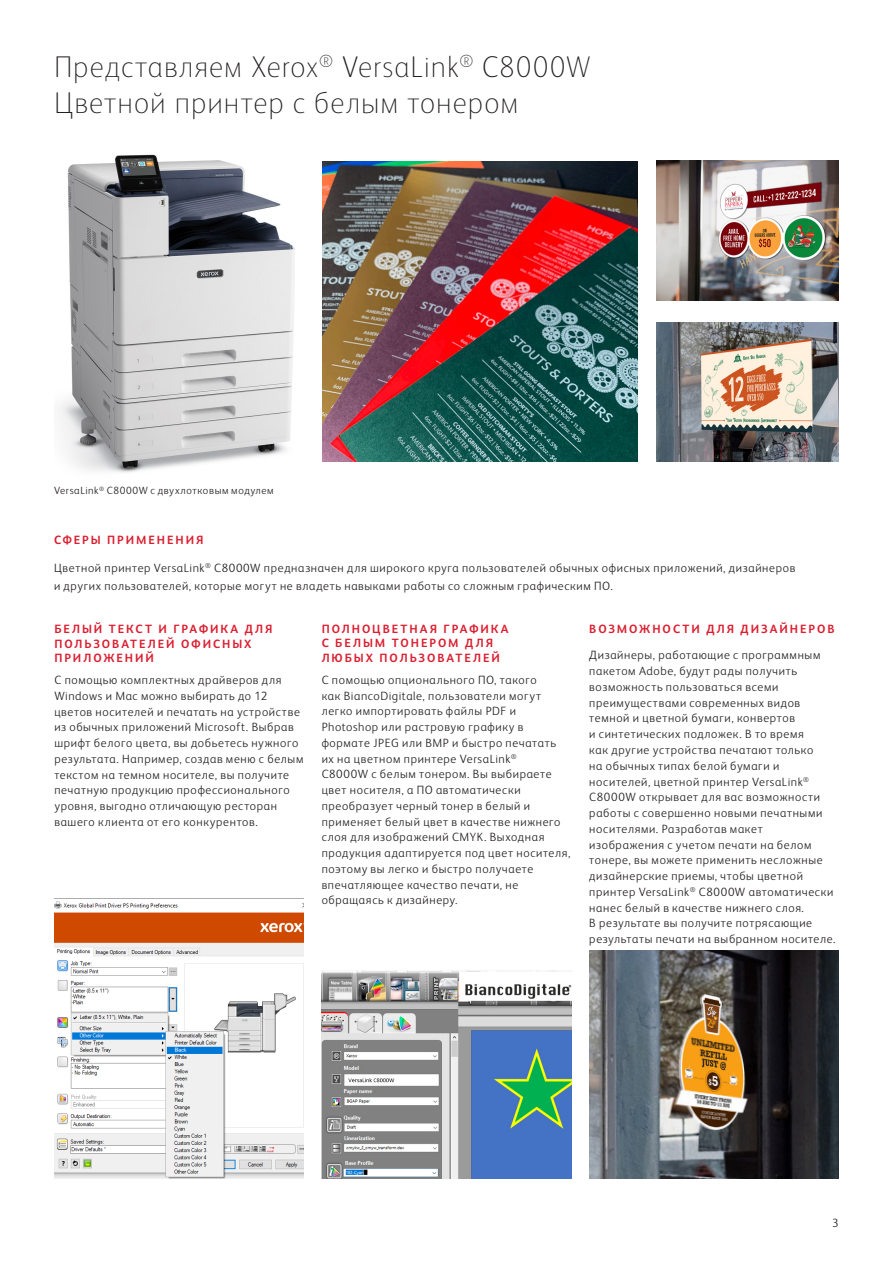
<style>
.page{position:relative;width:893px;height:1263px;background:#fff}
.page>*{position:absolute;margin:0;border:0;box-sizing:border-box;transform-origin:0 0}
.Header_Inside_Spread{font:100 30px/36px "Xerox Sans";letter-spacing:.035em;color:#231f20}
.Body_Text{font:300 12px/15.8px "Xerox Sans";letter-spacing:.055em;color:#231f20}
.Body_Subhead_Level_2{font:300 12px/15.8px "Xerox Sans";letter-spacing:.055em;color:#231f20}
.Body_Subhead{font:700 12px/14.2px "Xerox Sans";letter-spacing:.16em;color:#db1e30}
.Body_Text-2{font:700 12px "Xerox Sans";letter-spacing:.16em;color:#db1e30}
.Page_Number{font:300 12px "Xerox Sans";color:#231f20}
.Body_Subhead_Level_2-2{font:300 10.5px "Xerox Sans";letter-spacing:.055em;color:#231f20}
</style>
<div class="page">
<img style="left:54px;top:901px;width:250px;height:277px">
<img style="left:322px;top:970px;width:249px;height:208px">
<img style="left:589px;top:951px;width:250px;height:227px">
<img style="left:59px;top:154px;width:236px;height:319px">
<img style="left:656px;top:161px;width:183px;height:139px">
<img style="left:656px;top:322px;width:183px;height:140px">
<img style="left:322px;top:161px;width:316px;height:300px">
<p class="Header_Inside_Spread" style="left:54px;top:47px;width:538px">Представляем Xerox<sup>®</sup> VersaLink<sup>®</sup> C8000W<br>Цветной принтер с белым тонером</p>
<p class="Body_Subhead_Level_2-2" style="left:54px;top:484px;width:221px">VersaLink<sup>®</sup> C8000W с двухлотковым модулем</p>
<p class="Body_Text-2" style="left:54px;top:531px;width:151px">СФЕРЫ ПРИМЕНЕНИЯ</p>
<p class="Body_Text" style="left:54px;top:559px;width:743px;line-height:18px">Цветной принтер VersaLink<sup>®</sup> C8000W предназначен для широкого круга пользователей обычных офисных приложений, дизайнеров и других пользователей, которые могут не владеть навыками работы со сложным графическим ПО.</p>
<p class="Body_Subhead" style="left:54px;top:622px;width:220px">БЕЛЫЙ ТЕКСТ И ГРАФИКА ДЛЯ<br>ПОЛЬЗОВАТЕЛЕЙ ОФИСНЫХ<br>ПРИЛОЖЕНИЙ</p>
<p class="Body_Text" style="left:54px;top:672px;width:251px">С помощью комплектных драйверов для Windows и Mac можно выбирать до 12 цветов носителей и печатать на устройстве из обычных приложений Microsoft. Выбрав шрифт белого цвета, вы добьетесь нужного результата. Например, создав меню с белым текстом на темном носителе, вы получите печатную продукцию профессионального уровня, выгодно отличающую ресторан вашего клиента от его конкурентов.</p>
<p class="Body_Subhead" style="left:322px;top:621px;width:188px">ПОЛНОЦВЕТНАЯ ГРАФИКА<br>С БЕЛЫМ ТОНЕРОМ ДЛЯ<br>ЛЮБЫХ ПОЛЬЗОВАТЕЛЕЙ</p>
<p class="Body_Text" style="left:322px;top:671px;width:250px">С помощью опционального ПО, такого<br>как BiancoDigitale, пользователи могут легко импортировать файлы PDF и Photoshop или растровую графику в формате JPEG или BMP и быстро печатать их на цветном принтере VersaLink<sup>®<br></sup>C8000W с белым тонером. Вы выбираете цвет носителя, а ПО автоматически преобразует черный тонер в белый и применяет белый цвет в качестве нижнего слоя для изображений CMYK. Выходная продукция адаптируется под цвет носителя, поэтому вы легко и быстро получаете впечатляющее качество печати, не обращаясь к дизайнеру.</p>
<p class="Body_Text-2" style="left:589px;top:621px;width:247px">ВОЗМОЖНОСТИ ДЛЯ ДИЗАЙНЕРОВ</p>
<p class="Body_Subhead_Level_2" style="left:589px;top:647px;width:248px">Дизайнеры, работающие с программным пакетом Adobe, будут рады получить возможность пользоваться всеми преимуществами современных видов темной и цветной бумаги, конвертов<br>и синтетических подложек. В то время<br>как другие устройства печатают только<br>на обычных типах белой бумаги и носителей, цветной принтер VersaLink<sup>® </sup>C8000W открывает для вас возможности работы с совершенно новыми печатными носителями. Разработав макет изображения с учетом печати на белом тонере, вы можете применить несложные дизайнерские приемы, чтобы цветной принтер VersaLink<sup>®</sup> C8000W автоматически нанес белый в качестве нижнего слоя.<br>В результате вы получите потрясающие результаты печати на выбранном носителе.</p>
<p class="Page_Number" style="left:832px;top:1214px;width:8px">3</p>
</div>
